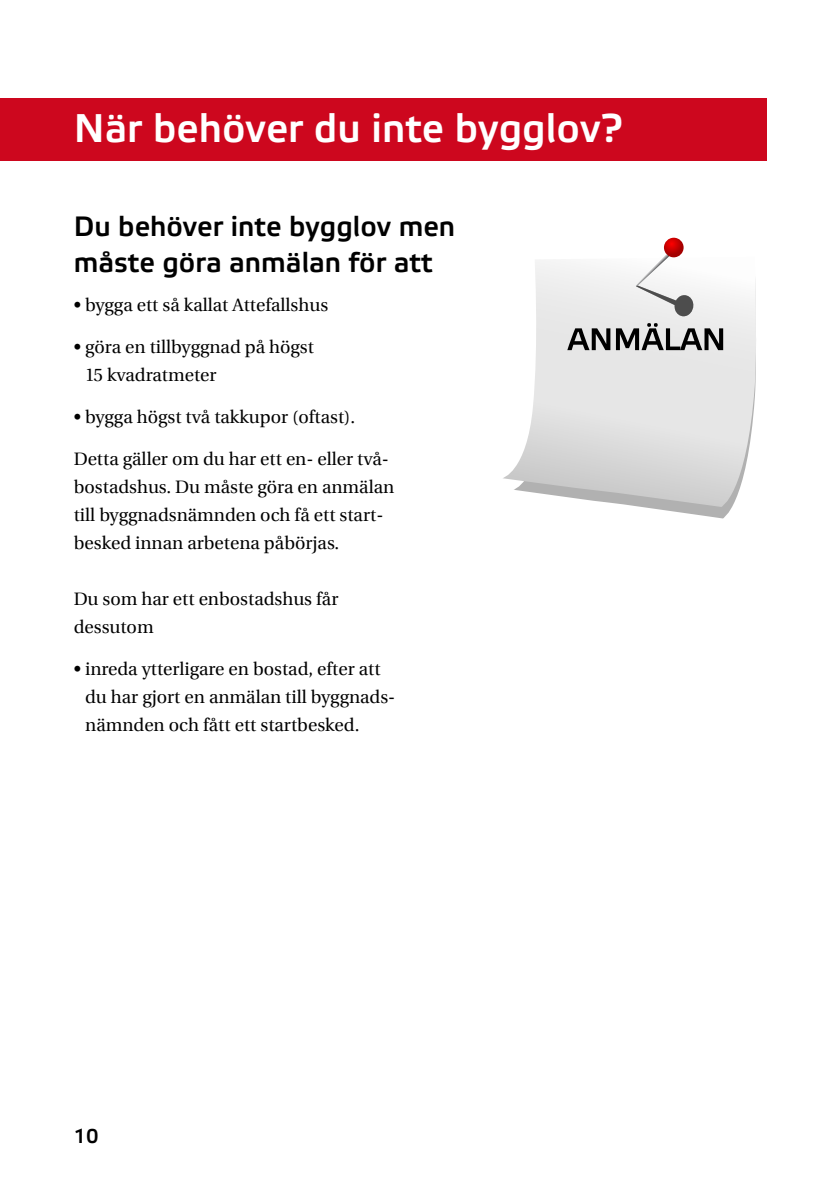
<style>
.page{position:relative;width:840px;height:1191px;background:#fff}
.page>*{position:absolute;margin:0;border:0;box-sizing:border-box;transform-origin:0 0}
.t1{font:500 40px "Etelka";color:#fff}
.t2{font:500 28px/36px "Etelka";color:#000}
.t3{font:500 20px "Etelka";color:#000}
.t4{font:18px/28px "Boverket Utopia";color:#000}
</style>
<div class="page">
<div style="left:0;top:98px;width:765px;height:62px;background:#cd071e"></div>
<svg style="left:643px;top:281px;width:113px;height:237px"></svg>
<svg style="left:503px;top:260px;width:252px;height:247px"></svg>
<svg style="left:635px;top:244px;width:59px;height:72px"></svg>
<svg style="left:663px;top:238px;width:20px;height:19px"></svg>
<svg style="left:567px;top:323px;width:155px;height:27px;background:#909090"></svg>
<h1 class="t1" style="left:74px;top:106px;width:550px">När behöver du inte bygglov?</h1>
<h2 class="t2" style="left:74px;top:209px;width:382px">Du behöver inte bygglov men måste göra anmälan för att</h2>
<p class="t4" style="left:74px;top:291px;width:256px">• bygga ett så kallat Attefallshus</p>
<p class="t4" style="left:85px;top:333px;width:230px;text-indent:-11px">• göra en tillbyggnad på högst<br>15 kvadratmeter</p>
<p class="t4" style="left:74px;top:403px;width:283px">• bygga högst två takkupor (oftast).</p>
<p class="t4" style="left:74px;top:445px;width:322px">Detta gäller om du har ett en- eller två&shy;bostadshus. Du måste göra en anmälan till byggnadsnämnden och få ett start&shy;besked innan arbetena påbörjas.</p>
<p class="t4" style="left:74px;top:585px;width:266px">Du som har ett enbostadshus får dessutom</p>
<p class="t4" style="left:85px;top:655px;width:311px;text-indent:-11px">• inreda ytterligare en bostad, efter att du har gjort en anmälan till byggnads&shy;nämnden och fått ett startbesked.</p>
<p class="t3" style="left:74px;top:1124px;width:27px">10</p>
</div>
